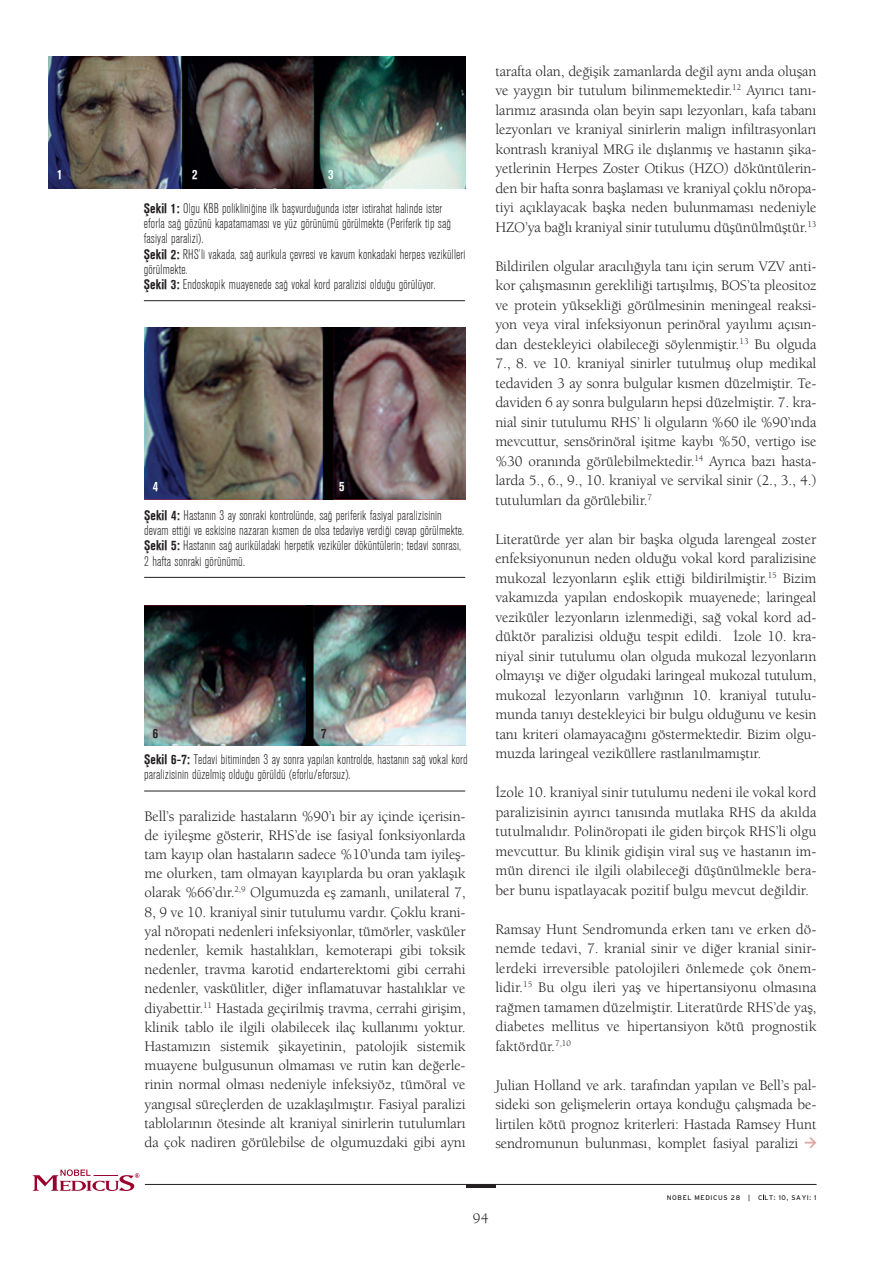
<style>
.page{position:relative;width:893px;height:1263px;background:#fff}
.page>*{position:absolute;margin:0;border:0;box-sizing:border-box;transform-origin:0 0}
.t1{font:15px/19.5px "Berkeley Book Tr";letter-spacing:-.01em;color:#231f20;text-align:justify}
.şekil{font:13.65px/15.1px "Akzidenz Grotesk BE Light Cn";letter-spacing:.01em;color:#231f20}
.şekil-2{font:13.5px "Akzidenz Grotesk BE Bold Cn";color:#fff}
.şekil-3{font:13.5px "Akzidenz Grotesk BE Bold Cn";color:#231f20}
.t2{font:6.75px "Interstate";letter-spacing:.09em;color:#231f20}
.s1{font-family:"Akzidenz Grotesk BE Bold Cn"}
</style>
<div class="page">
<hr style="left:145px;top:1184px;width:672px;height:1px;background:#231f20">
<hr style="left:466px;top:1184px;width:30px;height:4px;background:#231f20">
<svg style="left:32px;top:1169px;width:107px;height:22px"></svg>
<img style="left:48px;top:56px;width:418px;height:132px">
<hr style="left:144px;top:300px;width:321px;height:1px;background:#231f20">
<img style="left:144px;top:328px;width:322px;height:171px">
<hr style="left:144px;top:577px;width:321px;height:1px;background:#231f20">
<img style="left:144px;top:606px;width:321px;height:140px">
<hr style="left:144px;top:791px;width:321px;height:1px;background:#231f20">
<svg style="left:805px;top:1137px;width:11px;height:11px"></svg>
<p class="şekil-2" style="left:57px;top:167px;width:7px">1</p>
<p class="şekil-2" style="left:192px;top:167px;width:7px">2</p>
<p class="şekil-2" style="left:328px;top:167px;width:7px">3</p>
<p class="şekil" style="left:144px;top:201px;width:309px"><span class="s1">Şekil 1:</span> Olgu KBB polikliniğine ilk başvurduğunda ister istirahat halinde ister eforla sağ gözünü kapatamaması ve yüz görünümü görülmekte (Periferik tip sağ fasiyal paralizi).</p>
<p class="şekil" style="left:144px;top:247px;width:323px"><span class="s1">Şekil 2:</span> RHS’li vakada, sağ aurikula çevresi ve kavum konkadaki herpes vezikülleri görülmekte.</p>
<p class="şekil" style="left:144px;top:277px;width:293px"><span class="s1">Şekil 3:</span> Endoskopik muayenede sağ vokal kord paralizisi olduğu görülüyor.</p>
<p class="şekil-2" style="left:153px;top:479px;width:7px">4</p>
<p class="şekil-2" style="left:339px;top:479px;width:7px">5</p>
<p class="şekil" style="left:144px;top:508px;width:322px"><span class="s1">Şekil 4:</span> Hastanın 3 ay sonraki kontrolünde, sağ periferik fasiyal paralizisinin devam ettiği ve eskisine nazaran kısmen de olsa tedaviye verdiği cevap görülmekte.</p>
<p class="şekil" style="left:144px;top:539px;width:318px"><span class="s1">Şekil 5:</span> Hastanın sağ auriküladaki herpetik veziküler döküntülerin; tedavi sonrası,<br>2 hafta sonraki görünümü.</p>
<p class="şekil-3" style="left:153px;top:726px;width:7px">6</p>
<p class="şekil-3" style="left:321px;top:726px;width:7px">7</p>
<p class="şekil" style="left:144px;top:752px;width:325px"><span class="s1">Şekil 6-7:</span> Tedavi bitiminden 3 ay sonra yapılan kontrolde, hastanın sağ vokal kord paralizisinin düzelmiş olduğu görüldü (eforlu/eforsuz).</p>
<p class="t1" style="left:145px;top:806px;width:323px">Bell’s paralizide hastaların %90’ı bir ay içinde içerisin&shy;de iyileşme gösterir, RHS’de ise fasiyal fonksiyonlarda tam kayıp olan hastaların sadece %10’unda tam iyileş&shy;me olurken, tam olmayan kayıplarda bu oran yaklaşık olarak %66’dır.<sup>2,9</sup> Olgumuzda eş zamanlı, unilateral 7, 8, 9 ve 10. kraniyal sinir tutulumu vardır. Çoklu krani&shy;yal nöropati nedenleri infeksiyonlar, tümörler, vasküler nedenler, kemik hastalıkları, kemoterapi gibi toksik nedenler, travma karotid endarterektomi gibi cerrahi nedenler, vaskülitler, diğer inflamatuvar hastalıklar ve diyabettir.<sup>11</sup> Hastada geçirilmiş travma, cerrahi girişim, klinik tablo ile ilgili olabilecek ilaç kullanımı yoktur.<br>Hastamızın sistemik şikayetinin, patolojik sistemik muayene bulgusunun olmaması ve rutin kan değerle&shy;rinin normal olması nedeniyle infeksiyöz, tümöral ve yangısal süreçlerden de uzaklaşılmıştır. Fasiyal paralizi tablolarının ötesinde alt kraniyal sinirlerin tutulumları da çok nadiren görülebilse de olgumuzdaki gibi aynı</p>
<p class="t1" style="left:495px;top:61px;width:323px">tarafta olan, değişik zamanlarda değil aynı anda oluşan ve yaygın bir tutulum bilinmemektedir.<sup>12</sup> Ayırıcı tanı&shy;larımız arasında olan beyin sapı lezyonları, kafa tabanı lezyonları ve kraniyal sinirlerin malign infiltrasyonları kontraslı kraniyal MRG ile dışlanmış ve hastanın şika&shy;yetlerinin Herpes Zoster Otikus (HZO) döküntülerin&shy;den bir hafta sonra başlaması ve kraniyal çoklu nöropa&shy;tiyi açıklayacak başka neden bulunmaması nedeniyle HZO’ya bağlı kraniyal sinir tutulumu düşünülmüştür.<sup>13</sup></p>
<p class="t1" style="left:495px;top:256px;width:323px">Bildirilen olgular aracılığıyla tanı için serum VZV anti&shy;kor çalışmasının gerekliliği tartışılmış, BOS’ta pleositoz ve protein yüksekliği görülmesinin meningeal reaksi&shy;yon veya viral infeksiyonun perinöral yayılımı açısın&shy;dan destekleyici olabileceği söylenmiştir.<sup>13</sup> Bu olguda 7., 8. ve 10. kraniyal sinirler tutulmuş olup medikal tedaviden 3 ay sonra bulgular kısmen düzelmiştir. Te&shy;daviden 6 ay sonra bulguların hepsi düzelmiştir. 7. kra&shy;nial sinir tutulumu RHS’ li olguların %60 ile %90’ında mevcuttur, sensörinöral işitme kaybı %50, vertigo ise %30 oranında görülebilmektedir.<sup>14</sup> Ayrıca bazı hasta&shy;larda 5., 6., 9., 10. kraniyal ve servikal sinir (2., 3., 4.) tutulumları da görülebilir.<sup>7</sup></p>
<p class="t1" style="left:495px;top:529px;width:323px">Literatürde yer alan bir başka olguda larengeal zoster enfeksiyonunun neden olduğu vokal kord paralizisine mukozal lezyonların eşlik ettiği bildirilmiştir.<sup>15</sup> Bizim vakamızda yapılan endoskopik muayenede; laringeal veziküler lezyonların izlenmediği, sağ vokal kord ad&shy;düktör paralizisi olduğu tespit edildi. İzole 10. kra&shy;niyal sinir tutulumu olan olguda mukozal lezyonların olmayışı ve diğer olgudaki laringeal mukozal tutulum, mukozal lezyonların varlığının 10. kraniyal tutulu&shy;munda tanıyı destekleyici bir bulgu olduğunu ve kesin tanı kriteri olamayacağını göstermektedir. Bizim olgu&shy;muzda laringeal veziküllere rastlanılmamıştır.</p>
<p class="t1" style="left:495px;top:782px;width:323px">İzole 10. kraniyal sinir tutulumu nedeni ile vokal kord paralizisinin ayırıcı tanısında mutlaka RHS da akılda tutulmalıdır. Polinöropati ile giden birçok RHS’li olgu mevcuttur. Bu klinik gidişin viral suş ve hastanın im&shy;mün direnci ile ilgili olabileceği düşünülmekle bera&shy;ber bunu ispatlayacak pozitif bulgu mevcut değildir.</p>
<p class="t1" style="left:495px;top:919px;width:323px">Ramsay Hunt Sendromunda erken tanı ve erken dö&shy;nemde tedavi, 7. kranial sinir ve diğer kranial sinir&shy;lerdeki irreversible patolojileri önlemede çok önem&shy;lidir.<sup>15</sup> Bu olgu ileri yaş ve hipertansiyonu olmasına rağmen tamamen düzelmiştir. Literatürde RHS’de yaş, diabetes mellitus ve hipertansiyon kötü prognostik faktördür.<sup>7,10</sup></p>
<p class="t1" style="left:495px;top:1075px;width:323px">Julian Holland ve ark. tarafından yapılan ve Bell’s pal&shy;sideki son gelişmelerin ortaya konduğu çalışmada be&shy;lirtilen kötü prognoz kriterleri: Hastada Ramsey Hunt sendromunun bulunması, komplet fasiyal paralizi</p>
<p class="t2" style="left:667px;top:1194px;width:151px">NOBEL MEDICUS 28 | C LT: 10, SAYI: 1</p>
<p class="t1" style="left:473px;top:1209px;width:17px">94</p>
</div>
